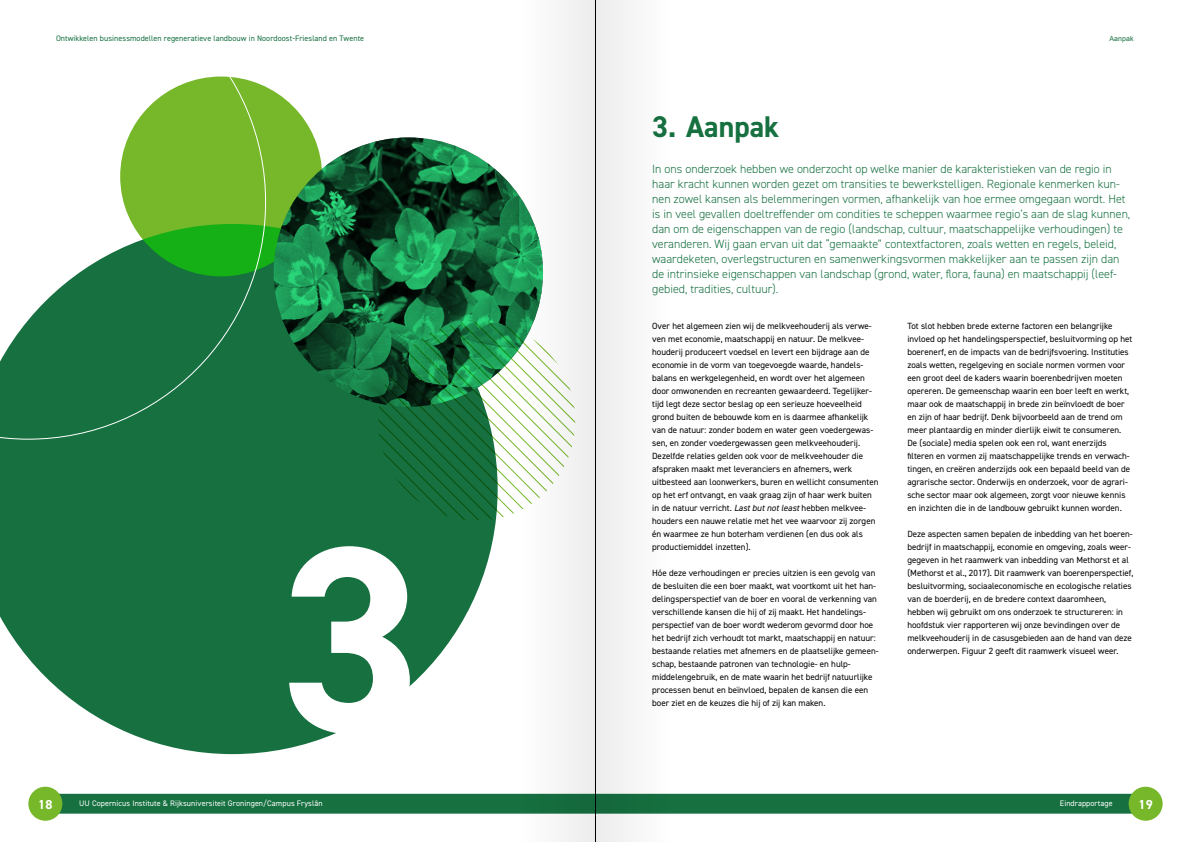
<style>
.page{position:relative;width:1191px;height:842px;background:#fff}
.page>*{position:absolute;margin:0;border:0;box-sizing:border-box;transform-origin:0 0}
.t1{font:700 265.6px "DIN2014";color:#fff}
.t2{font:700 30px "DIN2014";color:#167040}
.t3{font:700 13px "DIN2014";color:#fff}
.t4{font:300 12px/15px "DIN2014";color:#167040}
.t5{font:9px/13px "DIN2014";color:#000}
.t6{font:8px "DIN2014";letter-spacing:.01em;color:#167040}
.t7{font:8px "DIN2014";letter-spacing:.01em;color:#fff}
.t8{font:7px "Arial";letter-spacing:.01em;color:#167040}
.s1{font-style:italic}
</style>
<div class="page">
<div style="left:47px;top:794px;width:1096px;height:20px;background:#167040;border-radius:10px"></div>
<div style="left:28px;top:787px;width:34px;height:34px;background:#76b82a;border-radius:50%"></div>
<div style="left:1128px;top:787px;width:34px;height:34px;background:#76b82a;border-radius:50%"></div>
<div style="left:120px;top:77px;width:202px;height:199px;background:#76b82a;border-radius:50%"></div>
<svg style="left:0;top:226px;width:496px;height:528px;fill:#167040"></svg>
<img style="left:274px;top:137px;width:247px;height:270px">
<svg style="left:0;top:76px;width:266px;height:363px"></svg>
<svg style="left:378px;top:321px;width:143px;height:199px"></svg>
<div style="left:595px;top:0;width:75px;height:842px;background:#f5f5f5"></div>
<svg style="left:521px;top:0;width:74px;height:842px"></svg>
<hr style="left:595px;top:0;width:1px;height:842px;background:#000">
<p class="t6" style="left:56px;top:33px;width:310px">Ontwikkelen businessmodellen regeneratieve landbouw in Noordoost-Friesland en Twente</p>
<p class="t8" style="left:1109px;top:34px;width:26px">Aanpak</p>
<h1 class="t1" style="left:280px;top:464px;width:145px">3</h1>
<h2 class="t2" style="left:652px;top:106px;width:128px">3. Aanpak</h2>
<p class="t4" style="left:652px;top:161px;width:479px">In ons onderzoek hebben we onderzocht op welke manier de karakteristieken van de regio in haar kracht kunnen worden gezet om transities te bewerkstelligen. Regionale kenmerken kun&shy;nen zowel kansen als belemmeringen vormen, afhankelijk van hoe ermee omgegaan wordt. Het is in veel gevallen doeltreffender om condities te scheppen waarmee regio’s aan de slag kunnen, dan om de eigenschappen van de regio (landschap, cultuur, maatschappelijke verhoudingen) te veranderen. Wij gaan ervan uit dat “gemaakte” contextfactoren, zoals wetten en regels, beleid, waardeketen, overlegstructuren en samenwerkingsvormen makkelijker aan te passen zijn dan de intrinsieke eigenschappen van landschap (grond, water, flora, fauna) en maatschappij (leef&shy;gebied, tradities, cultuur).</p>
<p class="t5" style="left:652px;top:319px;width:228px">Over het algemeen zien wij de melkveehouderij als verwe&shy;ven met economie, maatschappij en natuur. De melkvee&shy;houderij produceert voedsel en levert een bijdrage aan de economie in de vorm van toegevoegde waarde, handels&shy;balans en werkgelegenheid, en wordt over het algemeen door omwonenden en recreanten gewaardeerd. Tegelijker&shy;tijd legt deze sector beslag op een serieuze hoeveelheid grond buiten de bebouwde kom en is daarmee afhankelijk van de natuur: zonder bodem en water geen voedergewas&shy;sen, en zonder voedergewassen geen melkveehouderij.<br>Dezelfde relaties gelden ook voor de melkveehouder die afspraken maakt met leveranciers en afnemers, werk uitbesteed aan loonwerkers, buren en wellicht consumenten op het erf ontvangt, en vaak graag zijn of haar werk buiten in de natuur verricht. <span class="s1">Last but not least</span> hebben melkvee&shy;houders een nauwe relatie met het vee waarvoor zij zorgen én waarmee ze hun boterham verdienen (en dus ook als productiemiddel inzetten).</p>
<p class="t5" style="left:652px;top:566px;width:228px">Hóe deze verhoudingen er precies uitzien is een gevolg van de besluiten die een boer maakt, wat voortkomt uit het han&shy;delingsperspectief van de boer en vooral de verkenning van verschillende kansen die hij of zij maakt. Het handelings&shy;perspectief van de boer wordt wederom gevormd door hoe het bedrijf zich verhoudt tot markt, maatschappij en natuur: bestaande relaties met afnemers en de plaatselijke gemeen&shy;schap, bestaande patronen van technologie- en hulp&shy;middelengebruik, en de mate waarin het bedrijf natuurlijke processen benut en beïnvloed, bepalen de kansen die een boer ziet en de keuzes die hij of zij kan maken.</p>
<p class="t5" style="left:907px;top:319px;width:226px">Tot slot hebben brede externe factoren een belangrijke invloed op het handelingsperspectief, besluitvorming op het boerenerf, en de impacts van de bedrijfsvoering. Instituties zoals wetten, regelgeving en sociale normen vormen voor een groot deel de kaders waarin boerenbedrijven moeten opereren. De gemeenschap waarin een boer leeft en werkt, maar ook de maatschappij in brede zin beïnvloedt de boer en zijn of haar bedrijf. Denk bijvoorbeeld aan de trend om meer plantaardig en minder dierlijk eiwit te consumeren.<br>De (sociale) media spelen ook een rol, want enerzijds filteren en vormen zij maatschappelijke trends en verwach&shy;tingen, en creëren anderzijds ook een bepaald beeld van de agrarische sector. Onderwijs en onderzoek, voor de agrari&shy;sche sector maar ook algemeen, zorgt voor nieuwe kennis en inzichten die in de landbouw gebruikt kunnen worden.</p>
<p class="t5" style="left:907px;top:527px;width:227px">Deze aspecten samen bepalen de inbedding van het boeren&shy;bedrijf in maatschappij, economie en omgeving, zoals weer&shy;gegeven in het raamwerk van inbedding van Methorst et al (Methorst et al., 2017). Dit raamwerk van boerenperspectief, besluitvorming, sociaaleconomische en ecologische relaties van de boerderij, en de bredere context daaromheen, hebben wij gebruikt om ons onderzoek te structureren: in hoofdstuk vier rapporteren wij onze bevindingen over de melkveehouderij in de casusgebieden aan de hand van deze onderwerpen. Figuur 2 geeft dit raamwerk visueel weer.</p>
<h3 class="t3" style="left:38px;top:796px;width:16px">18</h3>
<p class="t7" style="left:79px;top:799px;width:245px">UU Copernicus Institute &amp; Rijksuniversiteit Groningen/Campus Fryslân</p>
<p class="t7" style="left:1060px;top:799px;width:54px">Eindrapportage</p>
<h3 class="t3" style="left:1138px;top:796px;width:16px">19</h3>
</div>
